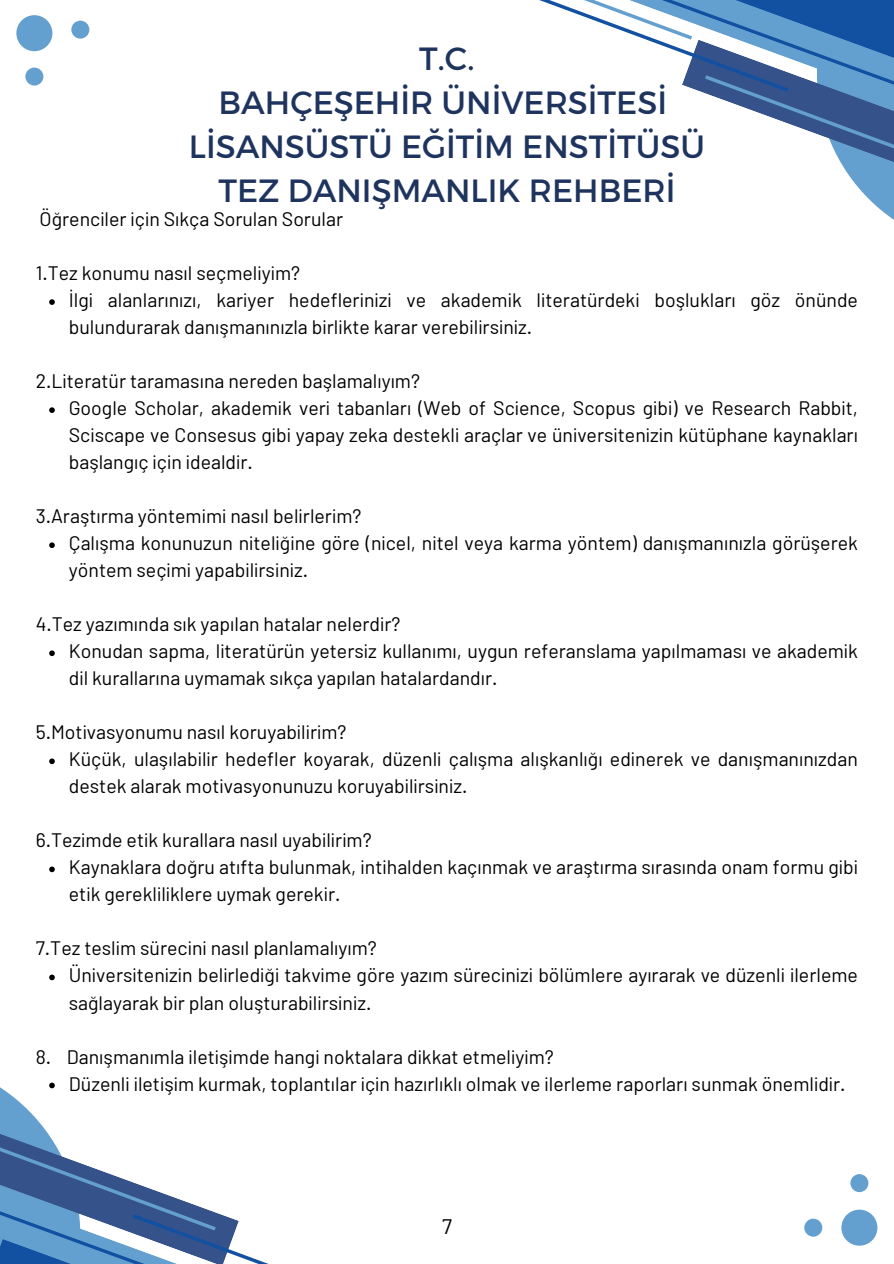
<style>
.page{position:relative;width:894px;height:1264px;background:#fff}
.page>*{position:absolute;margin:0;border:0;box-sizing:border-box;transform-origin:0 0}
.t1{font:32.1px/43.8px "Montserrat";color:#1e335e;text-align:center}
.t2{font:21px "Barlow";color:#000}
.t3{font:19.5px/27px "Barlow";color:#000}
</style>
<div class="page">
<svg style="left:0;top:1087px;width:53px;height:33px"></svg>
<svg style="left:0;top:1120px;width:266px;height:143px"></svg>
<svg style="left:856px;top:185px;width:37px;height:34px"></svg>
<svg style="left:539px;top:0;width:354px;height:185px"></svg>
<div style="left:16px;top:15px;width:36px;height:36px;background:#639fcf;border-radius:50%"></div>
<div style="left:71px;top:21px;width:18px;height:18px;background:#639fcf;border-radius:50%"></div>
<div style="left:841px;top:1209px;width:36px;height:36px;background:#639fcf;border-radius:50%"></div>
<div style="left:804px;top:1218px;width:18px;height:18px;background:#639fcf;border-radius:50%"></div>
<div style="left:25px;top:68px;width:18px;height:18px;background:#639fcf;border-radius:50%"></div>
<div style="left:850px;top:1174px;width:18px;height:18px;background:#639fcf;border-radius:50%"></div>
<svg style="left:49px;top:299px;width:6px;height:6px"></svg>
<svg style="left:49px;top:407px;width:6px;height:6px"></svg>
<svg style="left:49px;top:542px;width:6px;height:6px"></svg>
<svg style="left:49px;top:650px;width:6px;height:6px"></svg>
<svg style="left:49px;top:758px;width:6px;height:6px"></svg>
<svg style="left:49px;top:866px;width:6px;height:6px"></svg>
<svg style="left:49px;top:974px;width:6px;height:6px"></svg>
<svg style="left:49px;top:1082px;width:6px;height:6px"></svg>
<h1 class="t1" style="left:189px;top:35px;width:517px">T.C.<br>BAHÇEŞEHİR ÜNİVERSİTESİ<br>LİSANSÜSTÜ EĞİTİM ENSTİTÜSÜ<br>TEZ DANIŞMANLIK REHBERİ</h1>
<p class="t3" style="left:40px;top:205px;width:305px">Öğrenciler için Sıkça Sorulan Sorular</p>
<p class="t3" style="left:36px;top:259px;width:266px">1.Tez konumu nasıl seçmeliyim?</p>
<p class="t3" style="left:69px;top:286px;width:790px">İlgi alanlarınızı, kariyer hedeflerinizi ve akademik literatürdeki boşlukları göz önünde bulundurarak danışmanınızla birlikte karar verebilirsiniz.</p>
<p class="t3" style="left:36px;top:367px;width:386px">2.Literatür taramasına nereden başlamalıyım?</p>
<p class="t3" style="left:69px;top:394px;width:790px;text-align:justify">Google Scholar, akademik veri tabanları (Web of Science, Scopus gibi) ve Research Rabbit, Sciscape ve Consesus gibi yapay zeka destekli araçlar ve üniversitenizin kütüphane kaynakları başlangıç için idealdir.</p>
<p class="t3" style="left:36px;top:502px;width:327px">3.Araştırma yöntemimi nasıl belirlerim?</p>
<p class="t3" style="left:69px;top:529px;width:790px">Çalışma konunuzun niteliğine göre (nicel, nitel veya karma yöntem) danışmanınızla görüşerek yöntem seçimi yapabilirsiniz.</p>
<p class="t3" style="left:36px;top:610px;width:366px">4.Tez yazımında sık yapılan hatalar nelerdir?</p>
<p class="t3" style="left:69px;top:637px;width:790px">Konudan sapma, literatürün yetersiz kullanımı, uygun referanslama yapılmaması ve akademik dil kurallarına uymamak sıkça yapılan hatalardandır.</p>
<p class="t3" style="left:36px;top:718px;width:312px">5.Motivasyonumu nasıl koruyabilirim?</p>
<p class="t3" style="left:69px;top:745px;width:790px">Küçük, ulaşılabilir hedefler koyarak, düzenli çalışma alışkanlığı edinerek ve danışmanınızdan destek alarak motivasyonunuzu koruyabilirsiniz.</p>
<p class="t3" style="left:36px;top:826px;width:337px">6.Tezimde etik kurallara nasıl uyabilirim?</p>
<p class="t3" style="left:69px;top:853px;width:787px">Kaynaklara doğru atıfta bulunmak, intihalden kaçınmak ve araştırma sırasında onam formu gibi etik gerekliliklere uymak gerekir.</p>
<p class="t3" style="left:36px;top:934px;width:343px">7.Tez teslim sürecini nasıl planlamalıyım?</p>
<p class="t3" style="left:69px;top:961px;width:790px">Üniversitenizin belirlediği takvime göre yazım sürecinizi bölümlere ayırarak ve düzenli ilerleme sağlayarak bir plan oluşturabilirsiniz.</p>
<p class="t3" style="left:36px;top:1042px;width:519px">8. Danışmanımla iletişimde hangi noktalara dikkat etmeliyim?</p>
<p class="t3" style="left:69px;top:1069px;width:778px">Düzenli iletişim kurmak, toplantılar için hazırlıklı olmak ve ilerleme raporları sunmak önemlidir.</p>
<p class="t2" style="left:442px;top:1210px;width:11px">7</p>
</div>
